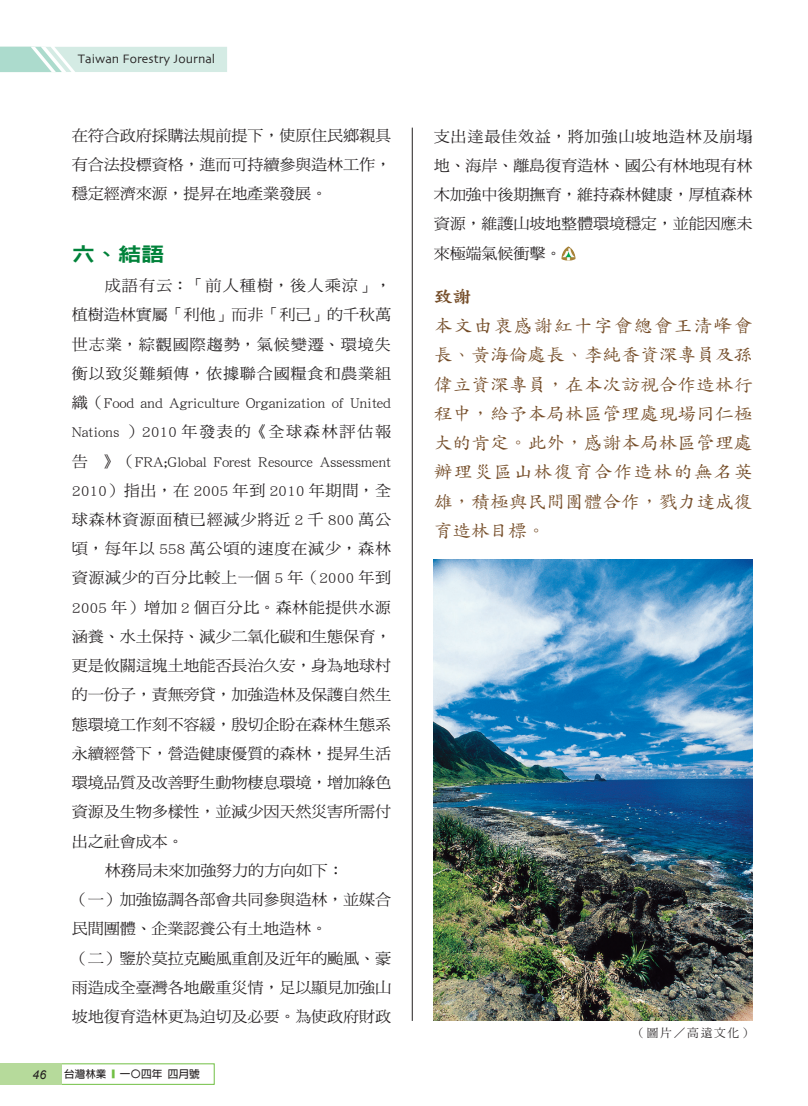
<style>
.page{position:relative;width:808px;height:1106px;background:#fff}
.page>*{position:absolute;margin:0;border:0;box-sizing:border-box;transform-origin:0 0}
.標{font:19.5px "DF Hei Std W9";color:#00823a;scale:1.2 1}
.內文{font:18px/29.2px "DF Kai Shu Std W5";letter-spacing:-.01em;color:#744c27;text-align:justify;scale:1.05 1}
.內文-2{font:18px "DF Kai Shu Std W9";color:#744c27;scale:1.05 1}
.new{font:15.45px/29.2px "DF Ming Std W5";letter-spacing:-.015em;color:#231f20;text-align:justify;scale:1.05 1}
.t1{font:12.75px "Skia";color:#231f20}
.t2{font:italic 12.15px "Arial";color:#231f20}
.照片說{font:11.7px "DF Ming Std W5";letter-spacing:.15em;color:#231f20}
.t3{font:700 10.65px "AR Hei B5";color:#231f20}
.s1{color:#71bf44}
</style>
<div class="page">
<img style="left:434px;top:559px;width:319px;height:461px">
<hr style="left:412px;top:128px;width:1px;height:892px;background:#231f20">
<img style="left:561px;top:246px;width:14px;height:15px">
<div style="left:0;top:1063px;width:62px;height:21px;background:#b6da9b"></div>
<svg style="left:0;top:47px;width:227px;height:25px;background:#cee8e0"></svg>
<p class="t1" style="left:78px;top:51px;width:139px">Taiwan Forestry Journal</p>
<p class="t2" style="left:33px;top:1066px;width:15px">46</p>
<p class="new" style="left:72px;top:120px;width:306px">在符合政府採購法規前提下，使原住民鄉親具有合法投標資格，進而可持續參與造林工作，穩定經濟來源，提昇在地產業發展。</p>
<p class="標" style="left:72px;top:243px;width:79px">六、結語</p>
<p class="new" style="left:72px;top:270px;width:306px;text-indent:33px">成語有云：「前人種樹，後人乘涼」，植樹造林實屬「利他」而非「利己」的千秋萬世志業，綜觀國際趨勢，氣候變遷、環境失衡以致災難頻傳，依據聯合國糧食和農業組織（Food and Agriculture Organization of United Nations ）2010 年發表的《全球森林評估報告 》（FRA;Global Forest Resource Assessment 2010）指出，在 2005 年到 2010 年期間，全球森林資源面積已經減少將近 2 千 800 萬公頃，每年以 558 萬公頃的速度在減少，森林資源減少的百分比較上一個 5 年（2000 年到2005 年）增加 2 個百分比。森林能提供水源涵養、水土保持、減少二氧化碳和生態保育，更是攸關這塊土地能否長治久安，身為地球村的一份子，責無旁貸，加強造林及保護自然生態環境工作刻不容緩，殷切企盼在森林生態系永續經營下，營造健康優質的森林，提昇生活環境品質及改善野生動物棲息環境，增加綠色資源及生物多樣性，並減少因天然災害所需付出之社會成本。</p>
<p class="new" style="left:105px;top:855px;width:229px">林務局未來加強努力的方向如下：</p>
<p class="new" style="left:72px;top:884px;width:306px">（一）加強協調各部會共同參與造林，並媒合民間團體、企業認養公有土地造林。</p>
<p class="new" style="left:72px;top:943px;width:306px">（二）鑒於莫拉克颱風重創及近年的颱風、豪雨造成全臺灣各地嚴重災情，足以顯見加強山坡地復育造林更為迫切及必要。為使政府財政</p>
<p class="t3" style="left:64px;top:1068px;width:137px">台灣林業 <span class="s1">■</span> 一〇四年 四月號</p>
<p class="new" style="left:434px;top:121px;width:305px">支出達最佳效益，將加強山坡地造林及崩塌地、海岸、離島復育造林、國公有林地現有林木加強中後期撫育，維持森林健康，厚植森林資源，維護山坡地整體環境穩定，並能因應未來極端氣候衝擊。</p>
<p class="內文-2" style="left:434px;top:287px;width:37px">致謝</p>
<p class="內文" style="left:434px;top:311px;width:305px">本文由衷感謝紅十字會總會王清峰會長、黃海倫處長、李純香資深專員及孫偉立資深專員，在本次訪視合作造林行程中，給予本局林區管理處現場同仁極大的肯定。此外，感謝本局林區管理處辦理災區山林復育合作造林的無名英雄，積極與民間團體合作，戮力達成復育造林目標。</p>
<p class="照片說" style="left:633px;top:1026px;width:121px">（圖片／高遠文化）</p>
</div>
